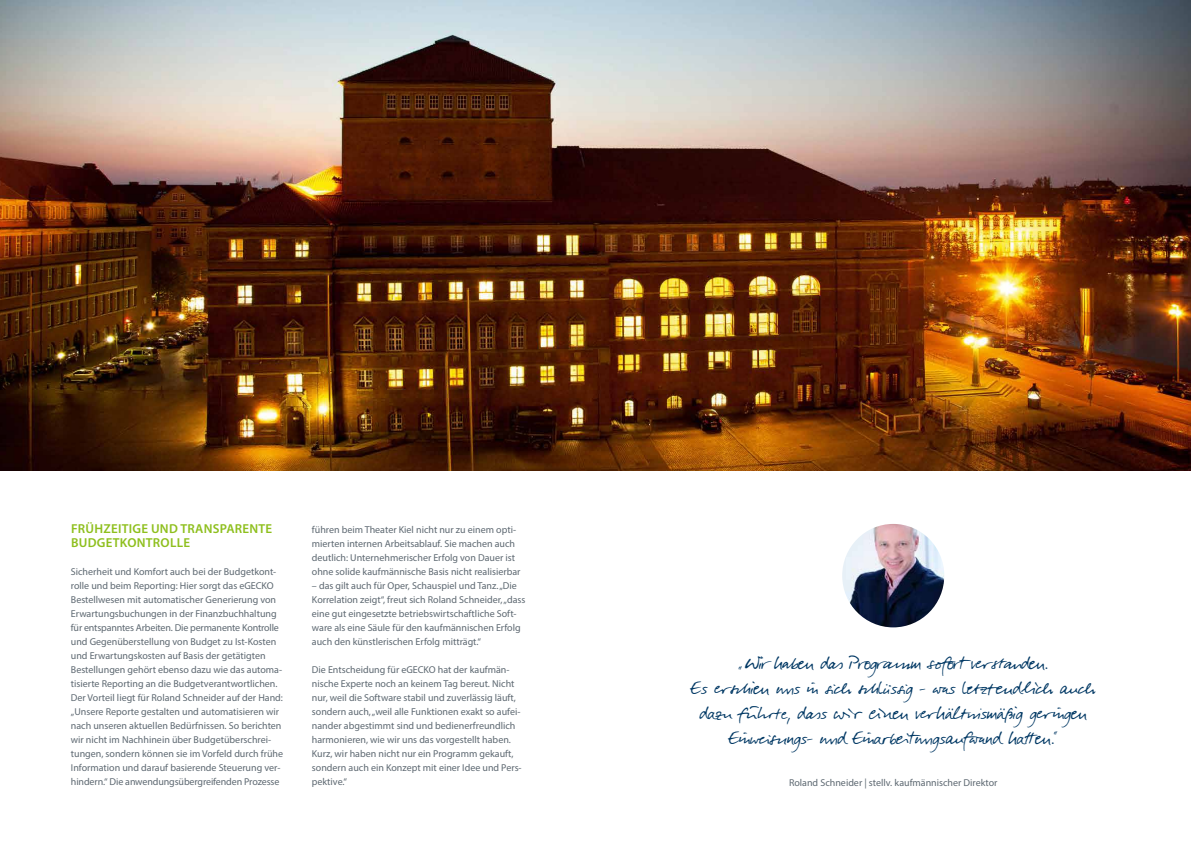
<style>
.page{position:relative;width:1191px;height:842px;background:#fff}
.page>*{position:absolute;margin:0;border:0;box-sizing:border-box;transform-origin:0 0}
.t1{font:23px/25px "Darkwoman";color:#003864;text-align:center}
.t2{font:600 13px/14px "Myriad Pro";letter-spacing:.02em;color:#8ebf1d}
.t3{font:10px/14px "Myriad Pro";color:#5d6871}
</style>
<div class="page">
<img style="left:0;top:0;width:1191px;height:470px">
<img style="left:842px;top:524px;width:102px;height:103px">
<h2 class="t2" style="left:71px;top:521px;width:203px">FRÜHZEITIGE UND TRANSPARENTE<br>BUDGETKONTROLLE</h2>
<p class="t3" style="left:71px;top:564px;width:214px">Sicherheit und Komfort auch bei der Budgetkont&shy;rolle und beim Reporting: Hier sorgt das eGECKO Bestellwesen mit automatischer Generierung von Erwartungsbuchungen in der Finanzbuchhaltung für entspanntes Arbeiten. Die permanente Kontrolle und Gegenüberstellung von Budget zu Ist-Kosten und Erwartungskosten auf Basis der getätigten Bestellungen gehört ebenso dazu wie das automa&shy;tisierte Reporting an die Budgetverantwortlichen.<br>Der Vorteil liegt für Roland Schneider auf der Hand: „Unsere Reporte gestalten und automatisieren wir nach unseren aktuellen Bedürfnissen. So berichten wir nicht im Nachhinein über Budgetüberschrei&shy;tungen, sondern können sie im Vorfeld durch frühe Information und darauf basierende Steuerung ver&shy;hindern.“ Die anwendungsübergreifenden Prozesse</p>
<p class="t3" style="left:312px;top:522px;width:210px">führen beim Theater Kiel nicht nur zu einem opti&shy;mierten internen Arbeitsablauf. Sie machen auch deutlich: Unternehmerischer Erfolg von Dauer ist ohne solide kaufmännische Basis nicht realisierbar</p>
<p class="t3" style="left:312px;top:578px;width:215px">– das gilt auch für Oper, Schauspiel und Tanz. „Die Korrelation zeigt“, freut sich Roland Schneider, „dass eine gut eingesetzte betriebswirtschaftliche Soft&shy;ware als eine Säule für den kaufmännischen Erfolg auch den künstlerischen Erfolg mitträgt.“</p>
<p class="t3" style="left:312px;top:662px;width:211px">Die Entscheidung für eGECKO hat der kaufmän&shy;nische Experte noch an keinem Tag bereut. Nicht nur, weil die Software stabil und zuverlässig läuft, sondern auch, „weil alle Funktionen exakt so aufei&shy;nander abgestimmt sind und bedienerfreundlich harmonieren, wie wir uns das vorgestellt haben.<br>Kurz, wir haben nicht nur ein Programm gekauft, sondern auch ein Konzept mit einer Idee und Pers&shy;pektive.“</p>
<h1 class="t1" style="left:691px;top:648px;width:406px">“ Wir haben das Programm sofort verstanden.<br>Es erschien uns in sich schlüssig - was letztendlich auch dazu führte, dass wir einen verhältnismäßig geringen Einweisungs- und Einarbeitungsaufwand hatten.“</h1>
<p class="t3" style="left:789px;top:775px;width:210px">Roland Schneider | stellv. kaufmännischer Direktor</p>
</div>
